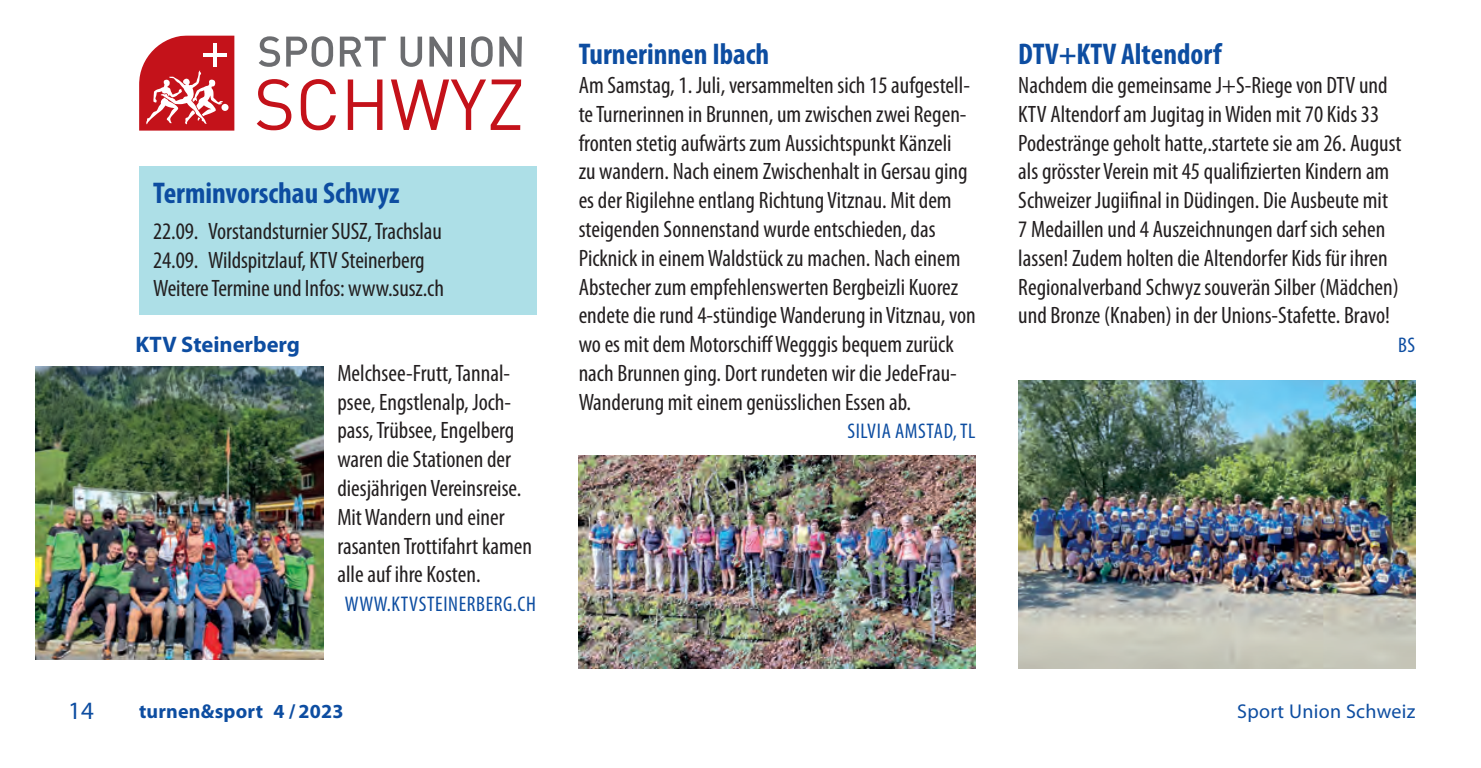
<style>
.page{position:relative;width:1481px;height:768px;background:#fff}
.page>*{position:absolute;margin:0;border:0;box-sizing:border-box;transform-origin:0 0}
.t1{font:700 condensed 30px "Myriad Pro";color:#0d4da1}
.t2{font:25px "Myriad Pro";color:#0d4da1}
.t3{font:condensed 23.75px/28.8px "Myriad Pro";color:#231f20}
.t4{font:700 22.5px "Myriad Pro";color:#0d4da1}
.t5{font:condensed 21.25px "Myriad Pro";letter-spacing:.03em;color:#0d4da1}
.t6{font:700 20px "Myriad Pro";letter-spacing:.01em;color:#0d4da1}
.t7{font:20px "Myriad Pro";letter-spacing:.015em;color:#0d4da1}
</style>
<div class="page">
<svg style="left:139px;top:35px;width:383px;height:96px"></svg>
<div style="left:139px;top:166px;width:397px;height:148px;background:#addfe7"></div>
<img style="left:36px;top:366px;width:287px;height:293px">
<img style="left:578px;top:455px;width:397px;height:213px">
<img style="left:1018px;top:380px;width:397px;height:288px">
<p class="t1" style="left:153px;top:176px;width:248px">Terminvorschau Schwyz</p>
<p class="t3" style="left:153px;top:217px;width:292px">22.09. Vorstandsturnier SUSZ, Trachslau<br>24.09. Wildspitzlauf, KTV Steinerberg<br>Weitere Termine und Infos: www.susz.ch</p>
<p class="t4" style="left:135px;top:331px;width:166px">KTV Steinerberg</p>
<p class="t3" style="left:337px;top:359px;width:196px">Melchsee-Frutt, Tannal&shy;psee, Engstlenalp, Joch&shy;pass, Trübsee, Engelberg waren die Stationen der diesjährigen Vereinsreise.<br>Mit Wandern und einer rasanten Trottifahrt kamen alle auf ihre Kosten.</p>
<p class="t5" style="left:345px;top:592px;width:192px">WWW.KTVSTEINERBERG.CH</p>
<p class="t1" style="left:578px;top:38px;width:192px">Turnerinnen Ibach</p>
<p class="t3" style="left:578px;top:71px;width:398px">Am Samstag, 1. Juli, versammelten sich 15 aufgestell&shy;te Turnerinnen in Brunnen, um zwischen zwei Regen&shy;fronten stetig aufwärts zum Aussichtspunkt Känzeli<br>zu wandern. Nach einem Zwischenhalt in Gersau ging es der Rigilehne entlang Richtung Vitznau. Mit dem steigenden Sonnenstand wurde entschieden, das Picknick in einem Waldstück zu machen. Nach einem Abstecher zum empfehlenswerten Bergbeizli Kuorez endete die rund 4-stündige Wanderung in Vitznau, von wo es mit dem Motorschiff Wegggis bequem zurück nach Brunnen ging. Dort rundeten wir die JedeFrau-Wanderung mit einem genüsslichen Essen ab.</p>
<p class="t5" style="left:847px;top:419px;width:130px">SILVIA AMSTAD, TL</p>
<p class="t1" style="left:1018px;top:38px;width:205px">DTV+KTV Altendorf</p>
<p class="t3" style="left:1018px;top:71px;width:385px">Nachdem die gemeinsame J+S-Riege von DTV und KTV Altendorf am Jugitag in Widen mit 70 Kids 33<br>Podestränge geholt hatte,.startete sie am 26. August als grösster Verein mit 45 qualifizierten Kindern am Schweizer Jugiifinal in Düdingen. Die Ausbeute mit 7 Medaillen und 4 Auszeichnungen darf sich sehen lassen! Zudem holten die Altendorfer Kids für ihren Regionalverband Schwyz souverän Silber (Mädchen) und Bronze (Knaben) in der Unions-Stafette. Bravo!</p>
<p class="t5" style="left:1397px;top:333px;width:19px">BS</p>
<p class="t2" style="left:68px;top:697px;width:27px">14</p>
<p class="t6" style="left:139px;top:700px;width:206px">turnen&amp;sport 4 / 2023</p>
<p class="t7" style="left:1236px;top:699px;width:180px">Sport Union Schweiz</p>
</div>
